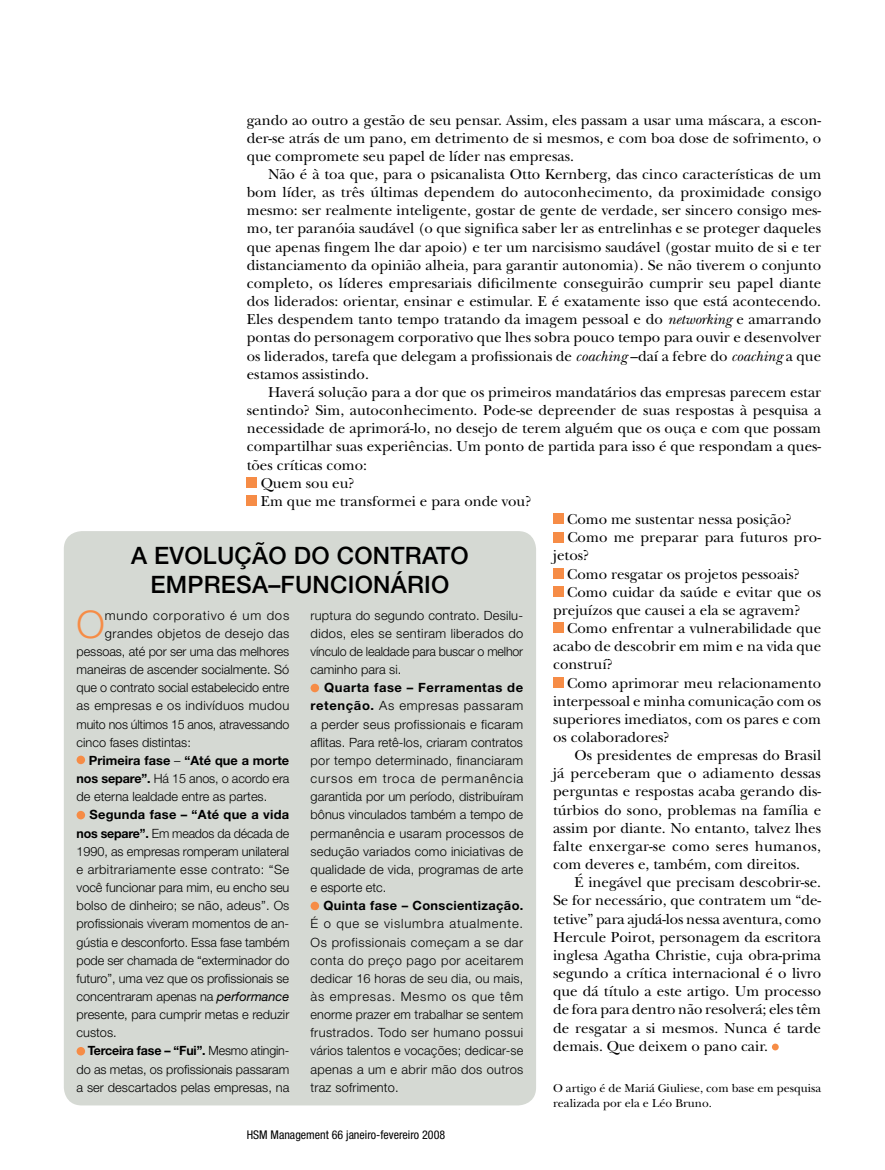
<style>
.page{position:relative;width:885px;height:1170px;background:#fff}
.page>*{position:absolute;margin:0;border:0;box-sizing:border-box;transform-origin:0 0}
.t1{font:300 38.1px "Helvetica Neue LT Std";color:#f68c46}
.t2{font:500 24px/28.5px "Helvetica Neue LT Std";letter-spacing:.01em;color:#000;text-align:center}
.t3{font:15px/18.1px "New Baskerville Std";color:#000;text-align:justify}
.t4{font:300 12.75px/18.1px "Helvetica Neue LT Std";color:#000;text-align:justify}
.t5{font:300 12.75px "Helvetica Neue LT Std";letter-spacing:.03em;color:#000}
.t6{font:700 12.75px "Helvetica Neue LT Std";letter-spacing:.03em;color:#000}
.t7{font:700 12.75px "Helvetica Neue LT Std";letter-spacing:.005em;color:#000}
.t8{font:300 12.75px "Helvetica Neue LT Std";letter-spacing:.035em;color:#000}
.t9{font:300 12.75px "Helvetica Neue LT Std";letter-spacing:.06em;color:#000}
.t10{font:12px/15px "New Baskerville Std";color:#000}
.t11{font:condensed 12px "Helvetica Neue LT Std";color:#000}
.s1{font-style:italic}
.s2{font-weight:700}
.s3{font-weight:300}
.s4{font-weight:400;font-style:italic}
</style>
<div class="page">
<div style="left:247px;top:477px;width:10px;height:10px;background:#f68c46"></div>
<div style="left:247px;top:495px;width:10px;height:11px;background:#f68c46"></div>
<div style="left:553px;top:514px;width:10px;height:10px;background:#f68c46"></div>
<div style="left:553px;top:532px;width:10px;height:10px;background:#f68c46"></div>
<div style="left:553px;top:568px;width:10px;height:10px;background:#f68c46"></div>
<div style="left:553px;top:586px;width:10px;height:10px;background:#f68c46"></div>
<div style="left:553px;top:622px;width:10px;height:11px;background:#f68c46"></div>
<div style="left:553px;top:677px;width:10px;height:10px;background:#f68c46"></div>
<svg style="left:771px;top:1043px;width:7px;height:7px"></svg>
<div style="left:64px;top:531px;width:472px;height:574px;background:#d5d9d3;border-radius:18px"></div>
<div style="left:77px;top:755px;width:8px;height:9px;background:#f68c46;border-radius:50%"></div>
<div style="left:77px;top:810px;width:8px;height:9px;background:#f68c46;border-radius:50%"></div>
<div style="left:77px;top:1046px;width:8px;height:9px;background:#f68c46;border-radius:50%"></div>
<div style="left:310px;top:683px;width:9px;height:9px;background:#f68c46;border-radius:50%"></div>
<div style="left:310px;top:901px;width:9px;height:9px;background:#f68c46;border-radius:50%"></div>
<p class="t3" style="left:247px;top:111px;width:576px">gando ao outro a gestão de seu pensar. Assim, eles passam a usar uma máscara, a escon&shy;der-se atrás de um pano, em detrimento de si mesmos, e com boa dose de sofrimento, o que compromete seu papel de líder nas empresas.</p>
<p class="t3" style="left:247px;top:165px;width:576px;text-indent:21px">Não é à toa que, para o psicanalista Otto Kernberg, das cinco características de um bom líder, as três últimas dependem do autoconhecimento, da proximidade consigo mesmo: ser realmente inteligente, gostar de gente de verdade, ser sincero consigo mes&shy;mo, ter paranóia saudável (o que significa saber ler as entrelinhas e se proteger daqueles que apenas fingem lhe dar apoio) e ter um narcisismo saudável (gostar muito de si e ter distanciamento da opinião alheia, para garantir autonomia). Se não tiverem o conjunto completo, os líderes empresariais dificilmente conseguirão cumprir seu papel diante dos liderados: orientar, ensinar e estimular. E é exatamente isso que está acontecendo.<br>Eles despendem tanto tempo tratando da imagem pessoal e do <span class="s1">networking</span> e amarrando pontas do personagem corporativo que lhes sobra pouco tempo para ouvir e desenvolver os liderados, tarefa que delegam a profissionais de <span class="s1">coaching</span> –daí a febre do <span class="s1">coaching</span> a que estamos assistindo.</p>
<p class="t3" style="left:268px;top:383px;width:554px">Haverá solução para a dor que os primeiros mandatários das empresas parecem estar</p>
<p class="t3" style="left:247px;top:401px;width:576px">sentindo? Sim, autoconhecimento. Pode-se depreender de suas respostas à pesquisa a</p>
<p class="t3" style="left:247px;top:419px;width:576px">necessidade de aprimorá-lo, no desejo de terem alguém que os ouça e com que possam</p>
<p class="t3" style="left:247px;top:437px;width:576px">compartilhar suas experiências. Um ponto de partida para isso é que respondam a ques-</p>
<p class="t3" style="left:247px;top:455px;width:122px">tões críticas como:</p>
<p class="t3" style="left:261px;top:474px;width:95px">Quem sou eu?</p>
<p class="t3" style="left:261px;top:492px;width:272px">Em que me transformei e para onde vou?</p>
<p class="t3" style="left:567px;top:510px;width:226px">Como me sustentar nessa posição?</p>
<p class="t3" style="left:567px;top:528px;width:255px">Como me preparar para futuros pro-</p>
<p class="t3" style="left:553px;top:546px;width:37px">jetos?</p>
<p class="t3" style="left:567px;top:564px;width:234px">Como resgatar os projetos pessoais?</p>
<p class="t3" style="left:567px;top:583px;width:255px">Como cuidar da saúde e evitar que os</p>
<p class="t3" style="left:553px;top:601px;width:249px">prejuízos que causei a ela se agravem?</p>
<p class="t3" style="left:567px;top:619px;width:255px">Como enfrentar a vulnerabilidade que</p>
<p class="t3" style="left:553px;top:637px;width:269px">acabo de descobrir em mim e na vida que</p>
<p class="t3" style="left:553px;top:655px;width:61px">construí?</p>
<p class="t3" style="left:567px;top:673px;width:255px">Como aprimorar meu relacionamento</p>
<p class="t3" style="left:553px;top:691px;width:270px">interpessoal e minha comunicação com os</p>
<p class="t3" style="left:553px;top:710px;width:269px">superiores imediatos, com os pares e com</p>
<p class="t3" style="left:553px;top:728px;width:118px">os colaboradores?</p>
<p class="t3" style="left:574px;top:746px;width:248px">Os presidentes de empresas do Brasil</p>
<p class="t3" style="left:553px;top:764px;width:269px">já perceberam que o adiamento dessas</p>
<p class="t3" style="left:553px;top:782px;width:269px">perguntas e respostas acaba gerando dis-</p>
<p class="t3" style="left:553px;top:800px;width:269px">túrbios do sono, problemas na família e</p>
<p class="t3" style="left:553px;top:818px;width:269px">assim por diante. No entanto, talvez lhes</p>
<p class="t3" style="left:553px;top:837px;width:269px">falte enxergar-se como seres humanos,</p>
<p class="t3" style="left:553px;top:855px;width:248px">com deveres e, também, com direitos.</p>
<p class="t3" style="left:574px;top:873px;width:248px">É inegável que precisam descobrir-se.</p>
<p class="t3" style="left:553px;top:891px;width:269px">Se for necessário, que contratem um “de-</p>
<p class="t3" style="left:553px;top:909px;width:269px">tetive” para ajudá-los nessa aventura, como</p>
<p class="t3" style="left:553px;top:927px;width:269px">Hercule Poirot, personagem da escritora</p>
<p class="t3" style="left:553px;top:946px;width:269px">inglesa Agatha Christie, cuja obra-prima</p>
<p class="t3" style="left:553px;top:964px;width:269px">segundo a crítica internacional é o livro</p>
<p class="t3" style="left:553px;top:982px;width:269px">que dá título a este artigo. Um processo</p>
<p class="t3" style="left:553px;top:1000px;width:269px">de fora para dentro não resolverá; eles têm</p>
<p class="t3" style="left:553px;top:1018px;width:269px">de resgatar a si mesmos. Nunca é tarde</p>
<p class="t3" style="left:553px;top:1036px;width:216px">demais. Que deixem o pano cair.</p>
<p class="t10" style="left:553px;top:1080px;width:269px">O artigo é de Mariá Giuliese, com base em pesquisa realizada por ela e Léo Bruno.</p>
<h2 class="t2" style="left:131px;top:541px;width:339px">A EVOLUÇÃO DO CONTRATO<br>EMPRESA–FUNCIONÁRIO</h2>
<p class="t4" style="left:310px;top:605px;width:214px">ruptura do segundo contrato. Desilu&shy;didos, eles se sentiram liberados do vínculo de lealdade para buscar o melhor caminho para si.</p>
<p class="t4" style="left:310px;top:678px;width:214px;text-indent:14px"><span class="s2">Quarta fase – Ferramentas de retenção.</span> As empresas passaram a perder seus profissionais e ficaram aflitas. Para retê-los, criaram contratos por tempo determinado, financiaram cursos em troca de permanência garantida por um período, distribuíram bônus vinculados também a tempo de permanência e usaram processos de sedução variados como iniciativas de qualidade de vida, programas de arte e esporte etc.</p>
<p class="t6" style="left:323px;top:897px;width:201px">Quinta fase – Conscientização.</p>
<p class="t4" style="left:310px;top:914px;width:214px">É o que se vislumbra atualmente.<br>Os profissionais começam a se dar conta do preço pago por aceitarem dedicar 16 horas de seu dia, ou mais, às empresas. Mesmo os que têm enorme prazer em trabalhar se sentem frustrados. Todo ser humano possui vários talentos e vocações; dedicar-se apenas a um e abrir mão dos outros traz sofrimento.</p>
<p class="t11" style="left:247px;top:1128px;width:200px">HSM Management 66 janeiro-fevereiro 2008</p>
<h1 class="t1" style="left:77px;top:601px;width:30px">O</h1>
<p class="t9" style="left:105px;top:607px;width:186px">mundo corporativo é um dos</p>
<p class="t8" style="left:105px;top:625px;width:186px">grandes objetos de desejo das</p>
<p class="t4" style="left:77px;top:642px;width:214px">pessoas, até por ser uma das melhores</p>
<p class="t4" style="left:77px;top:660px;width:214px">maneiras de ascender socialmente. Só</p>
<p class="t4" style="left:77px;top:678px;width:214px">que o contrato social estabelecido entre</p>
<p class="t5" style="left:77px;top:698px;width:214px">as empresas e os indivíduos mudou</p>
<p class="t4" style="left:77px;top:714px;width:214px">muito nos últimos 15 anos, atravessando</p>
<p class="t4" style="left:77px;top:732px;width:116px">cinco fases distintas:</p>
<p class="t7" style="left:89px;top:752px;width:202px">Primeira fase <span class="s3">–</span> “Até que a morte</p>
<p class="t4" style="left:77px;top:769px;width:214px"><span class="s2">nos separe”.</span> Há 15 anos, o acordo era</p>
<p class="t4" style="left:77px;top:787px;width:192px">de eterna lealdade entre as partes.</p>
<p class="t4" style="left:77px;top:805px;width:214px;text-indent:13px"><span class="s2">Segunda fase – “Até que a vida nos separe”.</span> Em meados da década de 1990, as empresas romperam unilateral e arbitrariamente esse contrato: “Se você funcionar para mim, eu encho seu bolso de dinheiro; se não, adeus”. Os profissionais viveram momentos de an&shy;gústia e desconforto. Essa fase também pode ser chamada de “exterminador do futuro”, uma vez que os profissionais se concentraram apenas na <span class="s4">performance </span>presente, para cumprir metas e reduzir custos.</p>
<p class="t4" style="left:77px;top:1041px;width:214px;text-indent:11px"><span class="s2">Terceira fase – “Fui”.</span> Mesmo atingin&shy;do as metas, os profissionais passaram a ser descartados pelas empresas, na</p>
</div>
